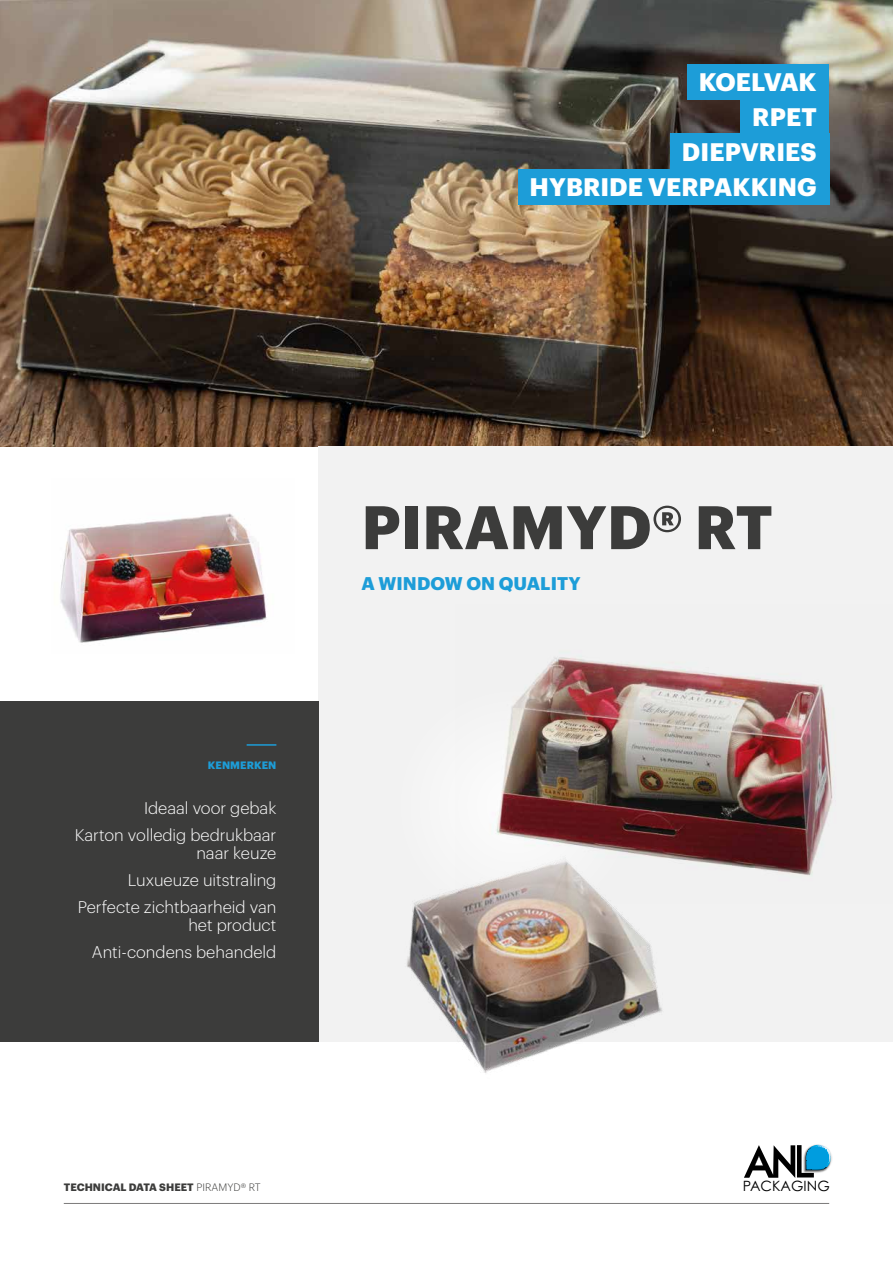
<style>
.page{position:relative;width:893px;height:1263px;background:#fff}
.page>*{position:absolute;margin:0;border:0;box-sizing:border-box;transform-origin:0 0}
.t1{font:700 60px "Graphik";letter-spacing:.005em;color:#3c3c3b}
.t2{font:700 24.9px/34.8px "Graphik";letter-spacing:.005em;color:#fff;text-align:right}
.t3{font:700 18px "Graphik";letter-spacing:.005em;color:#1d9dd8}
.t4{font:300 16.5px/27px "Graphik";color:#fff;text-align:right}
.t5{font:14.25px "Century Gothic";color:#000}
.t6{font:700 10.5px "Graphik";letter-spacing:.005em;color:#3c3c3b}
.t7{font:700 10.5px "Graphik";letter-spacing:.005em;color:#1d9dd8}
.s1{font-weight:300}
</style>
<div class="page">
<img style="left:0;top:0;width:893px;height:446px">
<div style="left:319px;top:446px;width:574px;height:596px;background:#f2f2f2"></div>
<div style="left:0;top:702px;width:319px;height:340px;background:#3c3c3b"></div>
<hr style="left:247px;top:744px;width:29px;height:2px;background:#1d9dd8">
<img style="left:60px;top:513px;width:207px;height:130px">
<img style="left:407px;top:897px;width:255px;height:176px">
<img style="left:815px;top:1144px;width:17px;height:18px">
<svg style="left:744px;top:1145px;width:87px;height:33px"></svg>
<hr style="left:64px;top:1203px;width:765px;height:1px;background:#7c7b7b">
<svg style="left:392px;top:682px;width:245px;height:246px"></svg>
<img style="left:456px;top:657px;width:377px;height:246px">
<div style="left:687px;top:64px;width:142px;height:36px;background:#1d9dd8"></div>
<div style="left:740px;top:100px;width:89px;height:35px;background:#1d9dd8"></div>
<div style="left:670px;top:133px;width:159px;height:36px;background:#1d9dd8"></div>
<div style="left:518px;top:169px;width:311px;height:36px;background:#1d9dd8"></div>
<h2 class="t2" style="left:529px;top:63px;width:289px">KOELVAK<br>RPET<br>DIEPVRIES<br>HYBRIDE VERPAKKING</h2>
<p class="t7" style="left:208px;top:757px;width:70px">KENMERKEN</p>
<p class="t4" style="left:75px;top:793px;width:203px">Ideaal voor gebak<br>Karton volledig bedrukbaar</p>
<p class="t4" style="left:78px;top:838px;width:200px">naar keuze<br>Luxueuze uitstraling<br>Perfecte zichtbaarheid van</p>
<p class="t4" style="left:92px;top:910px;width:186px">het product<br>Anti-condens behandeld</p>
<h1 class="t1" style="left:362px;top:481px;width:413px">PIRAMYD® RT</h1>
<p class="t3" style="left:361px;top:569px;width:221px">A WINDOW ON QUALITY</p>
<p class="t6" style="left:64px;top:1179px;width:198px">TECHNICAL DATA SHEET <span class="s1">PIRAMYD® RT</span></p>
<p class="t5" style="left:743px;top:1177px;width:89px">PACKAGING</p>
</div>
